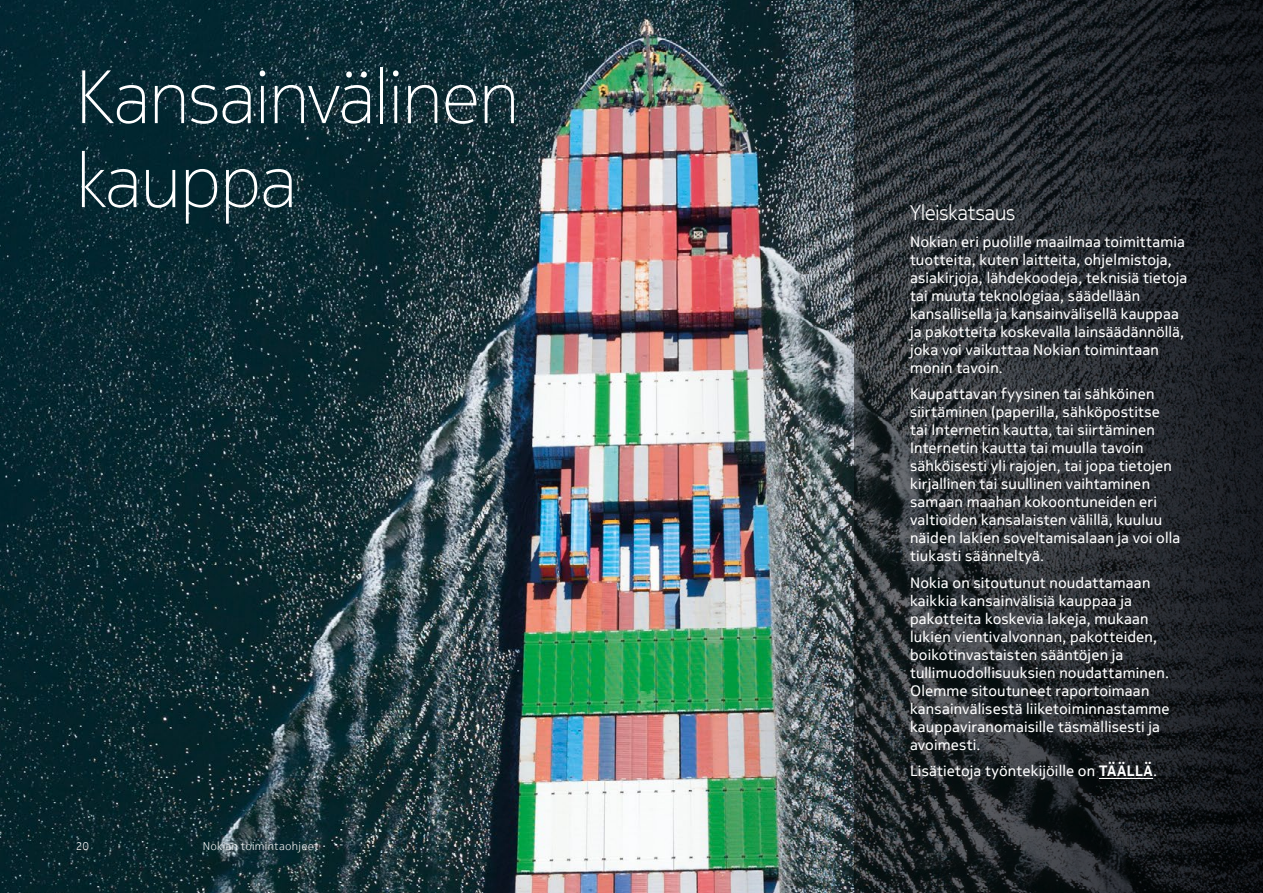
<style>
.page{position:relative;width:1263px;height:893px;background:#fff}
.page>*{position:absolute;margin:0;border:0;box-sizing:border-box;transform-origin:0 0}
.t1{font:200 75px/84px "Nokia Pure Headline";color:#fff}
.t2{font:300 21px "Nokia Pure Headline";color:#fff}
.t3{font:15px/18px "Nokia Pure Text";letter-spacing:.01em;color:#fff}
.t4{font:300 11.25px "Nokia Pure Text";letter-spacing:.025em;color:#fff}
.s1{font-weight:700}
</style>
<div class="page">
<img style="left:0;top:0;width:524px;height:893px">
<img style="left:524px;top:0;width:331px;height:893px">
<svg style="left:855px;top:0;width:408px;height:893px;background:#24282d"></svg>
<hr style="left:1099px;top:778px;width:54px;height:1px;background:#fff">
<h1 class="t1" style="left:77px;top:54px;width:444px">Kansainvälinen kauppa</h1>
<p class="t4" style="left:76px;top:839px;width:15px">20</p>
<p class="t4" style="left:203px;top:839px;width:117px">Nokian toimintaohjeet</p>
<h2 class="t2" style="left:910px;top:200px;width:107px">Yleiskatsaus</h2>
<p class="t3" style="left:910px;top:232px;width:279px">Nokian eri puolille maailmaa toimittamia tuotteita, kuten laitteita, ohjelmistoja, asiakirjoja, lähdekoodeja, teknisiä tietoja tai muuta teknologiaa, säädellään kansallisella ja kansainvälisellä kauppaa ja pakotteita koskevalla lainsäädännöllä, joka voi vaikuttaa Nokian toimintaan monin tavoin.</p>
<p class="t3" style="left:910px;top:385px;width:272px">Kaupattavan fyysinen tai sähköinen siirtäminen (paperilla, sähköpostitse tai Internetin kautta, tai siirtäminen Internetin kautta tai muulla tavoin sähköisesti yli rajojen, tai jopa tietojen kirjallinen tai suullinen vaihtaminen samaan maahan kokoontuneiden eri valtioiden kansalaisten välillä, kuuluu näiden lakien soveltamisalaan ja voi olla tiukasti säänneltyä.</p>
<p class="t3" style="left:910px;top:573px;width:261px">Nokia on sitoutunut noudattamaan kaikkia kansainvälisiä kauppaa ja pakotteita koskevia lakeja, mukaan lukien vientivalvonnan, pakotteiden, boikotinvastaisten sääntöjen ja tullimuodollisuuksien noudattaminen.<br>Olemme sitoutuneet raportoimaan kansainvälisestä liiketoiminnastamme kauppaviranomaisille täsmällisesti ja avoimesti.</p>
<p class="t3" style="left:910px;top:762px;width:249px">Lisätietoja työntekijöille on <span class="s1">TÄÄLLÄ</span>.</p>
</div>
